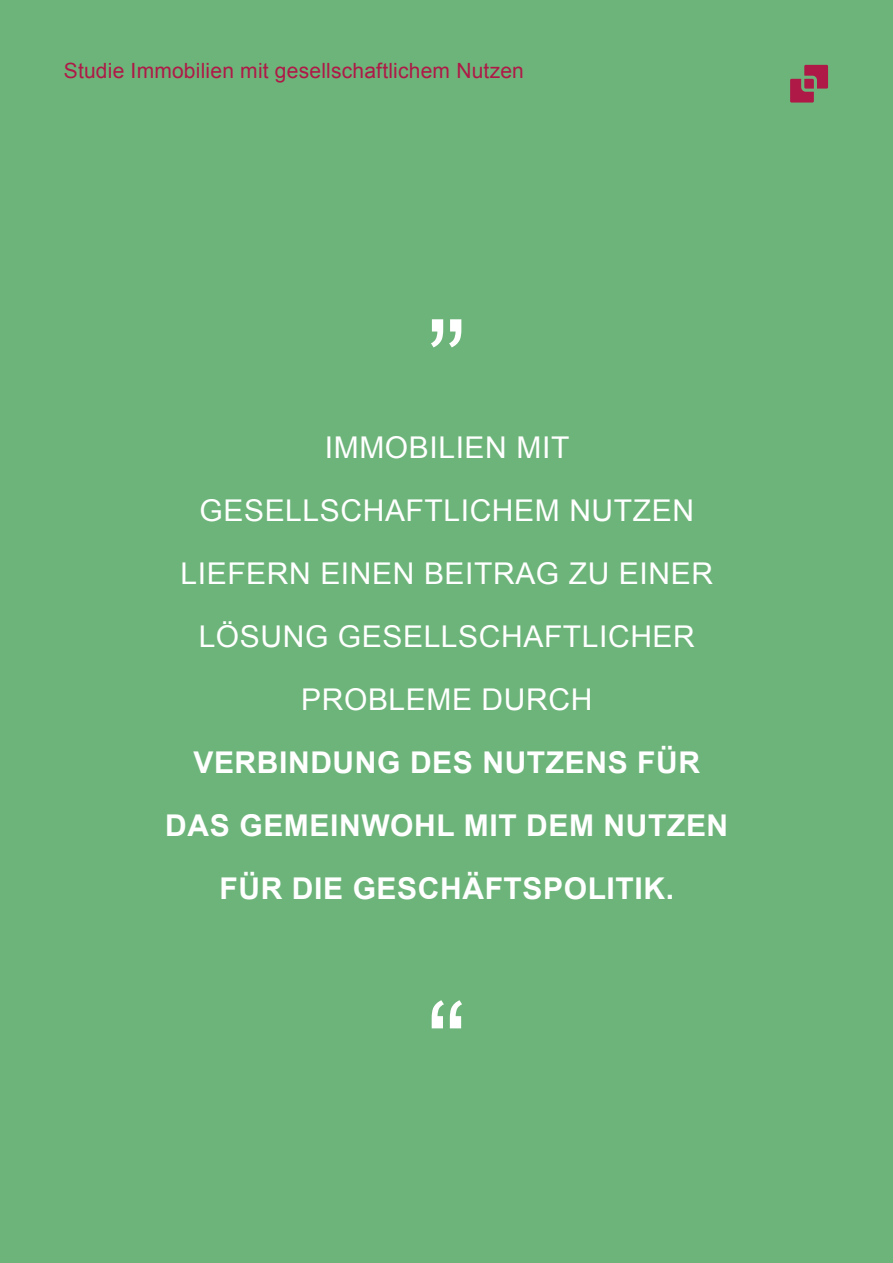
<style>
.page{position:relative;width:893px;height:1263px;background:#6db47a}
.page>*{position:absolute;margin:0;border:0;box-sizing:border-box;transform-origin:0 0}
.Copy{font:120px "Arial";color:#fff}
.Copy-2{font:30px/63px "Arial";letter-spacing:.02em;color:#fff;text-align:center}
.Headline_22{font:21px "Arial";letter-spacing:.01em;color:#ae1947}
.s1{font-weight:700}
</style>
<div class="page">
<svg style="left:790px;top:65px;width:38px;height:38px"></svg>
<p class="Headline_22" style="left:64px;top:57px;width:473px">Studie Immobilien mit gesellschaftlichem Nutzen |</p>
<p class="Copy" style="left:427px;top:211px;width:41px">„</p>
<p class="Copy-2" style="left:165px;top:416px;width:564px">IMMOBILIEN MIT<br>GESELLSCHAFTLICHEM NUTZEN<br>LIEFERN EINEN BEITRAG ZU EINER<br>LÖSUNG GESELLSCHAFTLICHER<br>PROBLEME DURCH<br><span class="s1">VERBINDUNG DES NUTZENS FÜR<br>DAS GEMEINWOHL MIT DEM NUTZEN<br>FÜR DIE GESCHÄFTSPOLITIK.</span></p>
<p class="Copy" style="left:427px;top:967px;width:41px">“</p>
</div>
